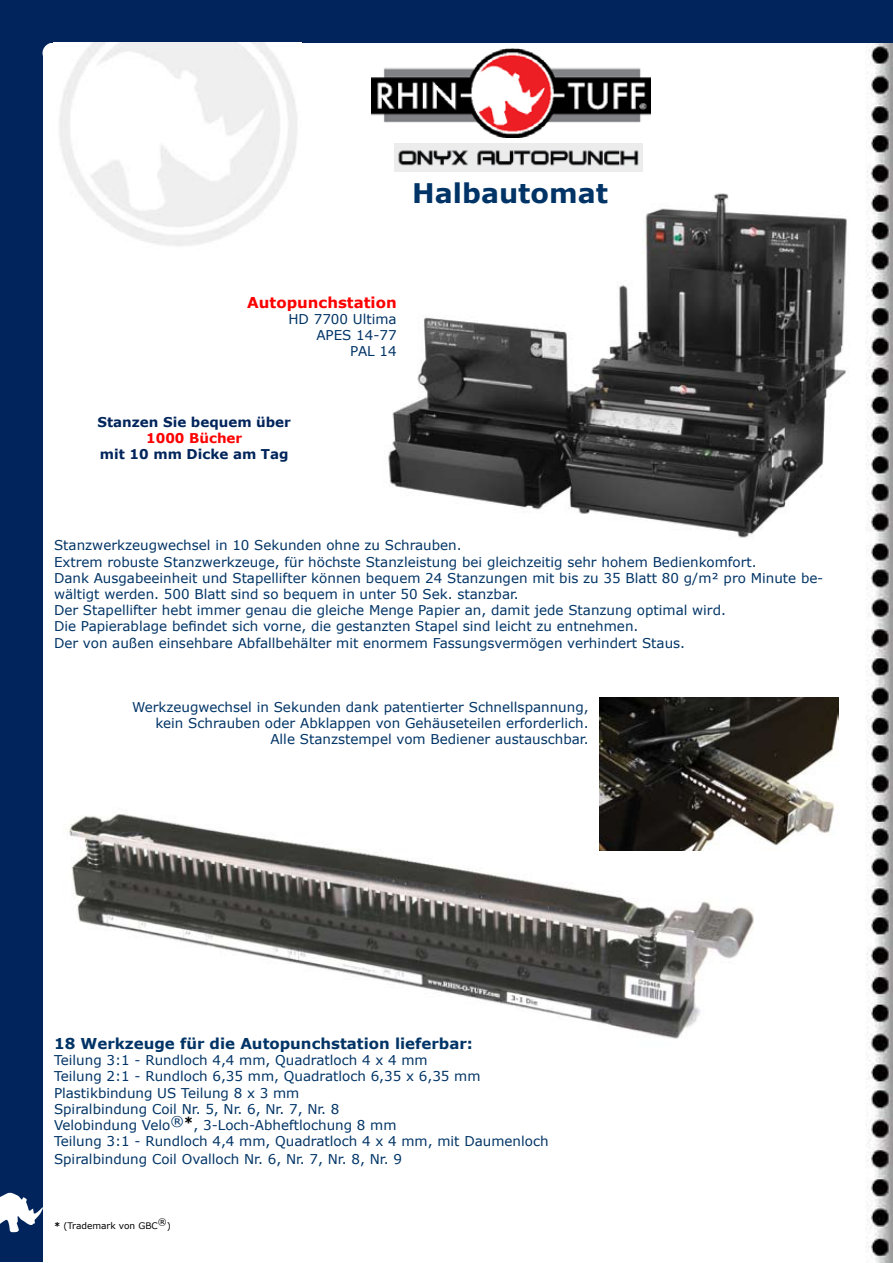
<style>
.page{position:relative;width:893px;height:1263px;background:#fff}
.page>*{position:absolute;margin:0;border:0;box-sizing:border-box;transform-origin:0 0}
.t1{font:700 27px "Verdana";color:#003466}
.t2{font:700 15px "Verdana";color:#003466}
.t3{font:700 15px "Verdana";color:#fd0000}
.t4{font:13.5px/16.2px "Verdana";color:#003466;text-align:right}
.t5{font:700 13.5px "Verdana";color:#00245b}
.t6{font:700 13.5px "Verdana";color:#fd0000}
.t7{font:9px "Verdana";color:#000}
.s1{font-weight:700}
</style>
<div class="page">
<img style="left:866px;top:43px;width:27px;height:1220px">
<div style="left:0;top:1px;width:43px;height:1261px;background:#00245b"></div>
<svg style="left:42px;top:43px;width:8px;height:10px"></svg>
<div style="left:43px;top:43px;width:22px;height:21px;background:#fff;border-radius:50%"></div>
<div style="left:1px;top:0;width:892px;height:43px;background:#00245b"></div>
<img style="left:69px;top:814px;width:685px;height:225px">
<img style="left:371px;top:48px;width:280px;height:90px">
<img style="left:388px;top:193px;width:459px;height:345px">
<img style="left:394px;top:143px;width:248px;height:29px">
<img style="left:599px;top:697px;width:240px;height:153px">
<img style="left:17px;top:1207px;width:26px;height:21px">
<h1 class="t1" style="left:412px;top:176px;width:197px">Halbautomat</h1>
<p class="t3" style="left:247px;top:293px;width:151px">Autopunchstation</p>
<p class="t4" style="left:288px;top:310px;width:110px">HD 7700 Ultima<br>APES 14-77<br>PAL 14</p>
<p class="t5" style="left:98px;top:414px;width:195px">Stanzen Sie bequem über</p>
<p class="t6" style="left:146px;top:430px;width:98px">1000 Bücher</p>
<p class="t5" style="left:100px;top:446px;width:190px">mit 10 mm Dicke am Tag</p>
<p class="t4" style="left:54px;top:537px;width:771px;text-align:left">Stanzwerkzeugwechsel in 10 Sekunden ohne zu Schrauben.<br>Extrem robuste Stanzwerkzeuge, für höchste Stanzleistung bei gleichzeitig sehr hohem Bedienkomfort.<br>Dank Ausgabeeinheit und Stapellifter können bequem 24 Stanzungen mit bis zu 35 Blatt 80 g/m² pro Minute be&shy;wältigt werden. 500 Blatt sind so bequem in unter 50 Sek. stanzbar.<br>Der Stapellifter hebt immer genau die gleiche Menge Papier an, damit jede Stanzung optimal wird.<br>Die Papierablage befindet sich vorne, die gestanzten Stapel sind leicht zu entnehmen.<br>Der von außen einsehbare Abfallbehälter mit enormem Fassungsvermögen verhindert Staus.</p>
<p class="t4" style="left:132px;top:698px;width:458px">Werkzeugwechsel in Sekunden dank patentierter Schnellspannung, kein Schrauben oder Abklappen von Gehäuseteilen erforderlich.<br>Alle Stanzstempel vom Bediener austauschbar.</p>
<p class="t2" style="left:54px;top:1034px;width:420px">18 Werkzeuge für die Autopunchstation lieferbar:</p>
<p class="t4" style="left:54px;top:1052px;width:496px;text-align:left">Teilung 3:1 - Rundloch 4,4 mm, Quadratloch 4 x 4 mm<br>Teilung 2:1 - Rundloch 6,35 mm, Quadratloch 6,35 x 6,35 mm Plastikbindung US Teilung 8 x 3 mm<br>Spiralbindung Coil Nr. 5, Nr. 6, Nr. 7, Nr. 8<br>Velobindung Velo®<sup>*</sup>, 3-Loch-Abheftlochung 8 mm<br>Teilung 3:1 - Rundloch 4,4 mm, Quadratloch 4 x 4 mm, mit Daumenloch</p>
<p class="t4" style="left:54px;top:1151px;width:349px">Spiralbindung Coil Ovalloch Nr. 6, Nr. 7, Nr. 8, Nr. 9</p>
<p class="t7" style="left:158px;top:1216px;width:10px">®</p>
<p class="t7" style="left:54px;top:1220px;width:105px"><span class="s1">*</span> (Trademark von GBC</p>
<p class="t7" style="left:167px;top:1220px;width:6px">)</p>
</div>
